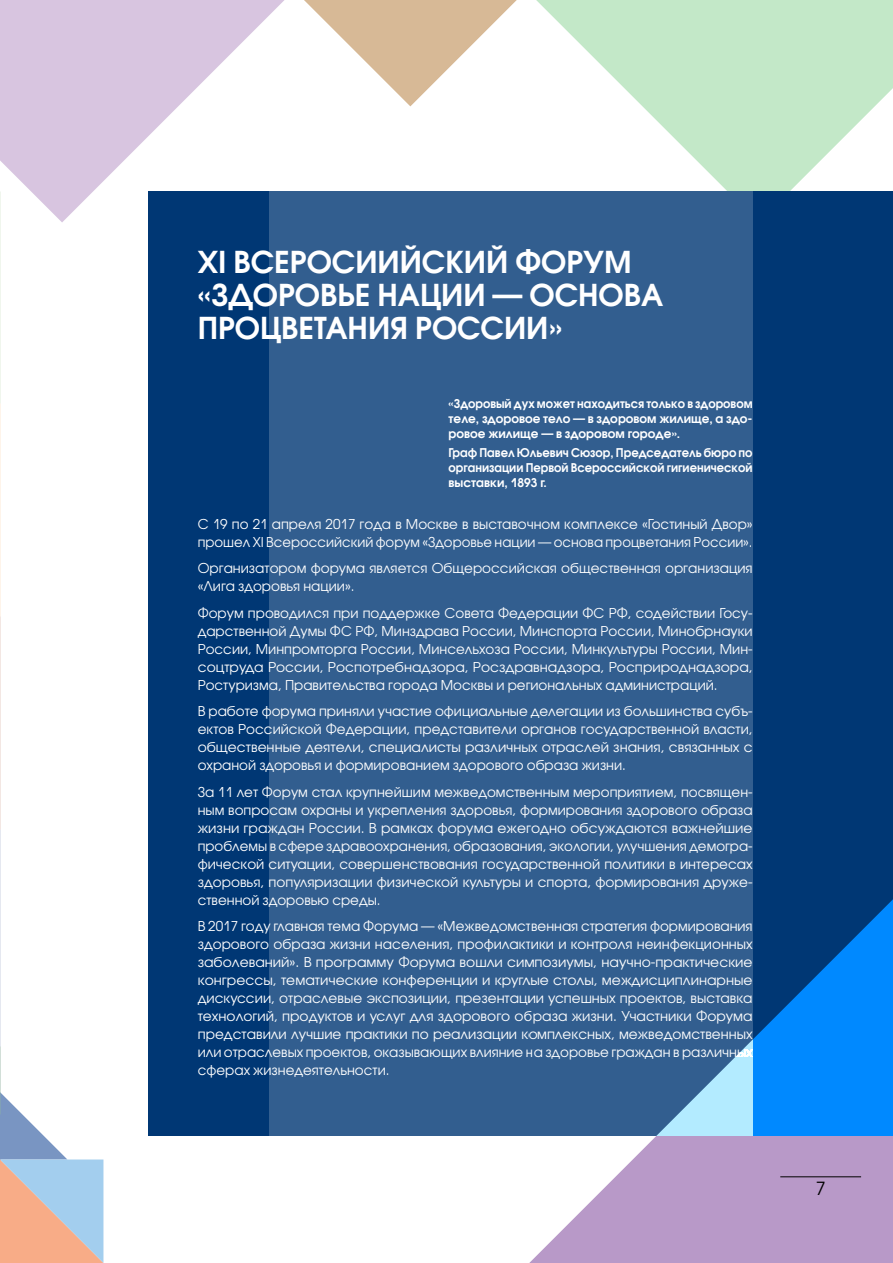
<style>
.page{position:relative;width:893px;height:1263px;background:#fff}
.page>*{position:absolute;margin:0;border:0;box-sizing:border-box;transform-origin:0 0}
.t1{font:700 30px/33px "Avant Garde Gothic C";color:#fff}
.t2{font:18px "Avant Garde Gothic C";color:#000}
.t3{font:13.5px/18px "Avant Garde Gothic C";color:#fff;text-align:justify}
.t4{font:700 12px/15px "Avant Garde Gothic C";color:#fff;text-align:justify;scale:.96 1}
</style>
<div class="page">
<svg style="left:0;top:0;width:284px;height:222px;fill:#d8c5e0"></svg>
<svg style="left:304px;top:0;width:213px;height:106px"></svg>
<svg style="left:536px;top:0;width:357px;height:191px;fill:#c3e8c8"></svg>
<div style="left:149px;top:191px;width:744px;height:944px;background:#003774"></div>
<div style="left:269px;top:191px;width:484px;height:944px;background:#325e8f"></div>
<svg style="left:529px;top:899px;width:364px;height:364px"></svg>
<svg style="left:0;top:1092px;width:103px;height:171px"></svg>
<hr style="left:780px;top:1176px;width:81px;height:1px;background:#000">
<h1 class="t1" style="left:198px;top:245px;width:467px">ХI ВСЕРОСИИЙСКИЙ ФОРУМ «ЗДОРОВЬЕ НАЦИИ — ОСНОВА<br>ПРОЦВЕТАНИЯ РОССИИ»</h1>
<p class="t4" style="left:449px;top:396px;width:318px">«Здоровый дух может находиться только в здоровом теле, здоровое тело — в здоровом жилище, а здо&shy;ровое жилище — в здоровом городе».</p>
<p class="t4" style="left:449px;top:445px;width:318px">Граф Павел Юльевич Сюзор, Председатель бюро по организации Первой Всероссийской гигиенической выставки, 1893 г.</p>
<p class="t3" style="left:198px;top:515px;width:556px">С 19 по 21 апреля 2017 года в Москве в выставочном комплексе «Гостиный Двор» прошел XI Всероссийский форум «Здоровье нации — основа процветания России».</p>
<p class="t3" style="left:198px;top:559px;width:556px">Организатором форума является Общероссийская общественная организация «Лига здоровья нации».</p>
<p class="t3" style="left:198px;top:604px;width:556px">Форум проводился при поддержке Совета Федерации ФС РФ, содействии Госу&shy;дарственной Думы ФС РФ, Минздрава России, Минспорта России, Минобрнауки России, Минпромторга России, Минсельхоза России, Минкультуры России, Мин&shy;соцтруда России, Роспотребнадзора, Росздравнадзора, Росприроднадзора, Ростуризма, Правительства города Москвы и региональных администраций.</p>
<p class="t3" style="left:198px;top:702px;width:556px">В работе форума приняли участие официальные делегации из большинства субъ&shy;ектов Российской Федерации, представители органов государственной власти, общественные деятели, специалисты различных отраслей знания, связанных с охраной здоровья и формированием здорового образа жизни.</p>
<p class="t3" style="left:198px;top:783px;width:556px">За 11 лет Форум стал крупнейшим межведомственным мероприятием, посвящен&shy;ным вопросам охраны и укрепления здоровья, формирования здорового образа жизни граждан России. В рамках форума ежегодно обсуждаются важнейшие проблемы в сфере здравоохранения, образования, экологии, улучшения демогра&shy;фической ситуации, совершенствования государственной политики в интересах здоровья, популяризации физической культуры и спорта, формирования друже&shy;ственной здоровью среды.</p>
<p class="t3" style="left:198px;top:917px;width:556px">В 2017 году главная тема Форума — «Межведомственная стратегия формирования здорового образа жизни населения, профилактики и контроля неинфекционных заболеваний». В программу Форума вошли симпозиумы, научно-практические конгрессы, тематические конференции и круглые столы, междисциплинарные дискуссии, отраслевые экспозиции, презентации успешных проектов, выставка технологий, продуктов и услуг для здорового образа жизни. Участники Форума представили лучшие практики по реализации комплексных, межведомственных или отраслевых проектов, оказывающих влияние на здоровье граждан в различных сферах жизнедеятельности.</p>
<h2 class="t2" style="left:816px;top:1178px;width:11px">7</h2>
</div>
